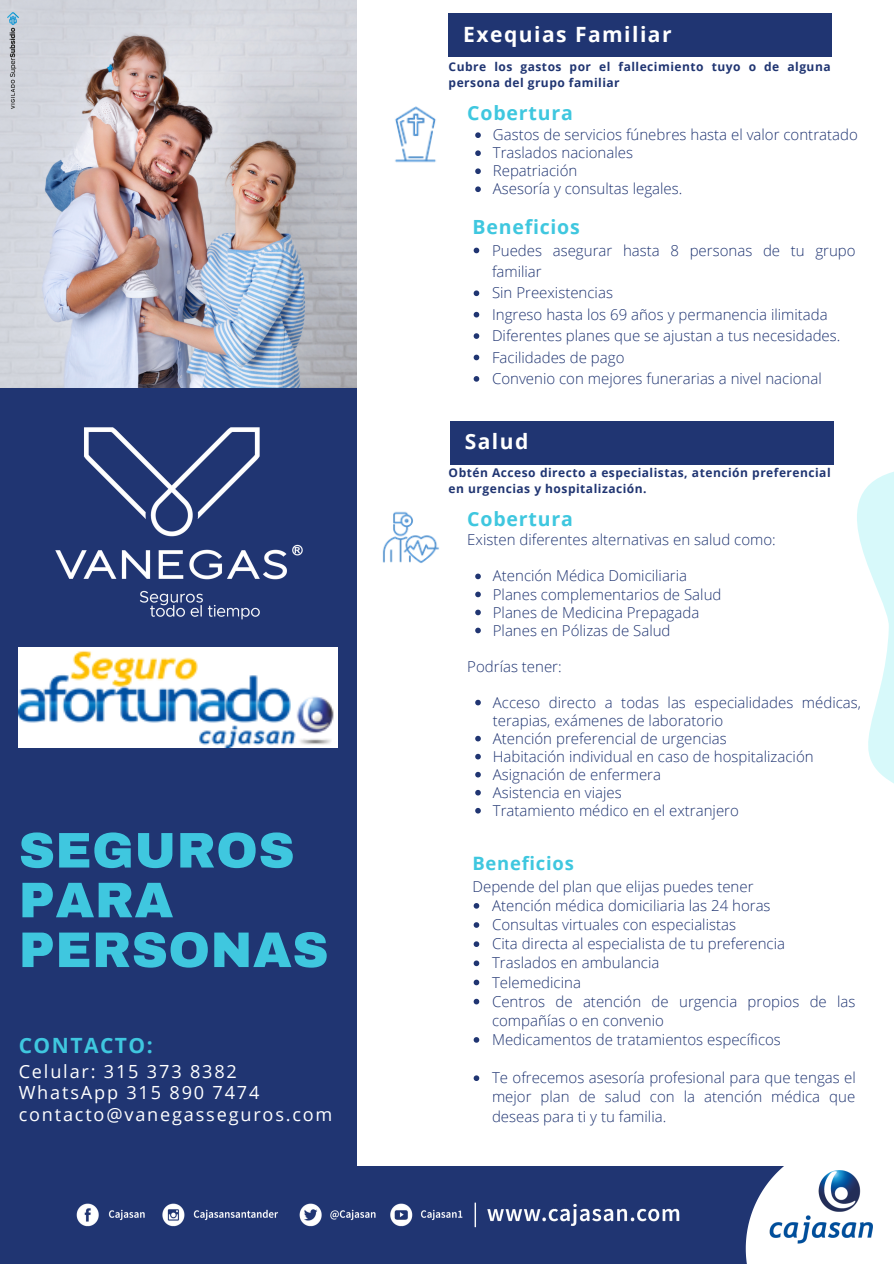
<style>
.page{position:relative;width:894px;height:1264px;background:#fff}
.page>*{position:absolute;margin:0;border:0;box-sizing:border-box;transform-origin:0 0}
.t1{font:900 50.1px/49.8px "Archivo";letter-spacing:.01em;color:#3fc7df}
.t2{font:700 21px "Open Sans";letter-spacing:.07em;color:#fff}
.t3{font:700 21px "Open Sans";letter-spacing:.07em;color:#3fc7df}
.t4{font:700 19.5px "Open Sans";letter-spacing:.04em;color:#3fc7df}
.t5{font:700 18.45px "Open Sans";letter-spacing:.04em;color:#3fc7df}
.t6{font:18.15px "Open Sans";letter-spacing:.1em;color:#fff}
.t7{font:300 15px/19.2px "Open Sans";color:#203572}
.t8{font:700 12px/16px "Open Sans";letter-spacing:.04em;color:#203572}
</style>
<div class="page">
<div style="left:0;top:1165px;width:893px;height:98px;background:#203572"></div>
<div style="left:0;top:388px;width:356px;height:778px;background:#203572"></div>
<img style="left:0;top:0;width:356px;height:387px">
<svg style="left:745px;top:1165px;width:148px;height:98px"></svg>
<img style="left:763px;top:1165px;width:119px;height:85px">
<svg style="left:732px;top:440px;width:161px;height:343px"></svg>
<img style="left:55px;top:427px;width:248px;height:193px">
<img style="left:19px;top:647px;width:318px;height:100px">
<img style="left:76px;top:1202px;width:604px;height:26px">
<div style="left:448px;top:13px;width:383px;height:44px;background:#203572"></div>
<div style="left:450px;top:420px;width:382px;height:44px;background:#203572"></div>
<img style="left:395px;top:106px;width:41px;height:57px">
<img style="left:382px;top:511px;width:57px;height:52px">
<svg style="left:475px;top:132px;width:5px;height:6px"></svg>
<svg style="left:475px;top:150px;width:5px;height:6px"></svg>
<svg style="left:475px;top:168px;width:5px;height:6px"></svg>
<svg style="left:475px;top:186px;width:5px;height:6px"></svg>
<svg style="left:473px;top:248px;width:6px;height:5px"></svg>
<svg style="left:473px;top:290px;width:6px;height:6px"></svg>
<svg style="left:473px;top:312px;width:6px;height:5px"></svg>
<svg style="left:473px;top:333px;width:6px;height:6px"></svg>
<svg style="left:473px;top:354px;width:6px;height:6px"></svg>
<svg style="left:473px;top:376px;width:6px;height:6px"></svg>
<svg style="left:473px;top:903px;width:6px;height:5px"></svg>
<svg style="left:473px;top:922px;width:6px;height:5px"></svg>
<svg style="left:473px;top:941px;width:6px;height:6px"></svg>
<svg style="left:473px;top:960px;width:6px;height:6px"></svg>
<svg style="left:473px;top:979px;width:6px;height:6px"></svg>
<svg style="left:473px;top:998px;width:6px;height:6px"></svg>
<svg style="left:473px;top:1037px;width:6px;height:5px"></svg>
<svg style="left:473px;top:1075px;width:6px;height:6px"></svg>
<svg style="left:475px;top:573px;width:5px;height:6px"></svg>
<svg style="left:475px;top:591px;width:5px;height:6px"></svg>
<svg style="left:475px;top:609px;width:5px;height:6px"></svg>
<svg style="left:475px;top:627px;width:5px;height:6px"></svg>
<svg style="left:475px;top:699px;width:5px;height:6px"></svg>
<svg style="left:475px;top:735px;width:5px;height:6px"></svg>
<svg style="left:475px;top:753px;width:5px;height:6px"></svg>
<svg style="left:475px;top:771px;width:5px;height:6px"></svg>
<svg style="left:475px;top:789px;width:5px;height:6px"></svg>
<svg style="left:475px;top:808px;width:5px;height:5px"></svg>
<img style="left:7px;top:13px;width:12px;height:95px">
<p class="t1" style="left:19px;top:825px;width:311px">SEGUROS<br>PARA<br>PERSONAS</p>
<p class="t3" style="left:19px;top:1030px;width:135px">CONTACTO:</p>
<p class="t6" style="left:19px;top:1058px;width:219px">Celular: 315 373 8382</p>
<p class="t6" style="left:19px;top:1079px;width:242px">WhatsApp 315 890 7474</p>
<p class="t6" style="left:19px;top:1101px;width:315px">contacto@vanegasseguros.com</p>
<p class="t2" style="left:463px;top:19px;width:210px">Exequias Familiar</p>
<p class="t8" style="left:448px;top:58px;width:383px">Cubre los gastos por el fallecimiento tuyo o de alguna persona del grupo familiar</p>
<p class="t4" style="left:467px;top:99px;width:107px">Cobertura</p>
<p class="t7" style="left:492px;top:125px;width:366px">Gastos de servicios fúnebres hasta el valor contratado</p>
<p class="t7" style="left:492px;top:143px;width:142px">Traslados nacionales</p>
<p class="t7" style="left:492px;top:161px;width:86px">Repatriación</p>
<p class="t7" style="left:492px;top:179px;width:191px">Asesoría y consultas legales.</p>
<p class="t4" style="left:472px;top:213px;width:109px">Beneficios</p>
<p class="t7" style="left:492px;top:239px;width:365px;line-height:21.5px">Puedes asegurar hasta 8 personas de tu grupo familiar</p>
<p class="t7" style="left:492px;top:283px;width:122px">Sin Preexistencias</p>
<p class="t7" style="left:492px;top:304px;width:337px">Ingreso hasta los 69 años y permanencia ilimitada</p>
<p class="t7" style="left:492px;top:326px;width:350px">Diferentes planes que se ajustan a tus necesidades.</p>
<p class="t7" style="left:492px;top:347px;width:134px">Facilidades de pago</p>
<p class="t7" style="left:492px;top:368px;width:331px">Convenio con mejores funerarias a nivel nacional</p>
<p class="t2" style="left:464px;top:427px;width:65px">Salud</p>
<p class="t8" style="left:448px;top:464px;width:383px">Obtén Acceso directo a especialistas, atención preferencial en urgencias y hospitalización.</p>
<p class="t4" style="left:467px;top:504px;width:107px">Cobertura</p>
<p class="t7" style="left:467px;top:530px;width:310px">Existen diferentes alternativas en salud como:</p>
<p class="t7" style="left:492px;top:566px;width:196px">Atención Médica Domiciliaria</p>
<p class="t7" style="left:492px;top:584px;width:230px">Planes complementarios de Salud</p>
<p class="t7" style="left:492px;top:602px;width:208px">Planes de Medicina Prepagada</p>
<p class="t7" style="left:492px;top:620px;width:179px">Planes en Pólizas de Salud</p>
<p class="t7" style="left:467px;top:656px;width:96px">Podrías tener:</p>
<p class="t7" style="left:492px;top:692px;width:369px;line-height:18px">Acceso directo a todas las especialidades médicas, terapias, exámenes de laboratorio</p>
<p class="t7" style="left:492px;top:728px;width:235px">Atención preferencial de urgencias</p>
<p class="t7" style="left:492px;top:746px;width:322px">Habitación individual en caso de hospitalización</p>
<p class="t7" style="left:492px;top:764px;width:170px">Asignación de enfermera</p>
<p class="t7" style="left:492px;top:782px;width:130px">Asistencia en viajes</p>
<p class="t7" style="left:492px;top:800px;width:247px">Tratamiento médico en el extranjero</p>
<p class="t5" style="left:472px;top:850px;width:103px">Beneficios</p>
<p class="t7" style="left:492px;top:895px;width:280px">Atención médica domiciliaria las 24 horas</p>
<p class="t7" style="left:492px;top:914px;width:245px">Consultas virtuales con especialistas</p>
<p class="t7" style="left:492px;top:933px;width:294px">Cita directa al especialista de tu preferencia</p>
<p class="t7" style="left:492px;top:952px;width:169px">Traslados en ambulancia</p>
<p class="t7" style="left:492px;top:972px;width:90px">Telemedicina</p>
<p class="t7" style="left:492px;top:991px;width:365px">Centros de atención de urgencia propios de las compañías o en convenio</p>
<p class="t7" style="left:492px;top:1029px;width:290px">Medicamentos de tratamientos específicos</p>
<p class="t7" style="left:492px;top:1067px;width:365px;text-align:justify">Te ofrecemos asesoría profesional para que tengas el mejor plan de salud con la atención médica que deseas para ti y tu familia.</p>
<p class="t7" style="left:472px;top:876px;width:282px">Depende del plan que elijas puedes tener</p>
</div>
